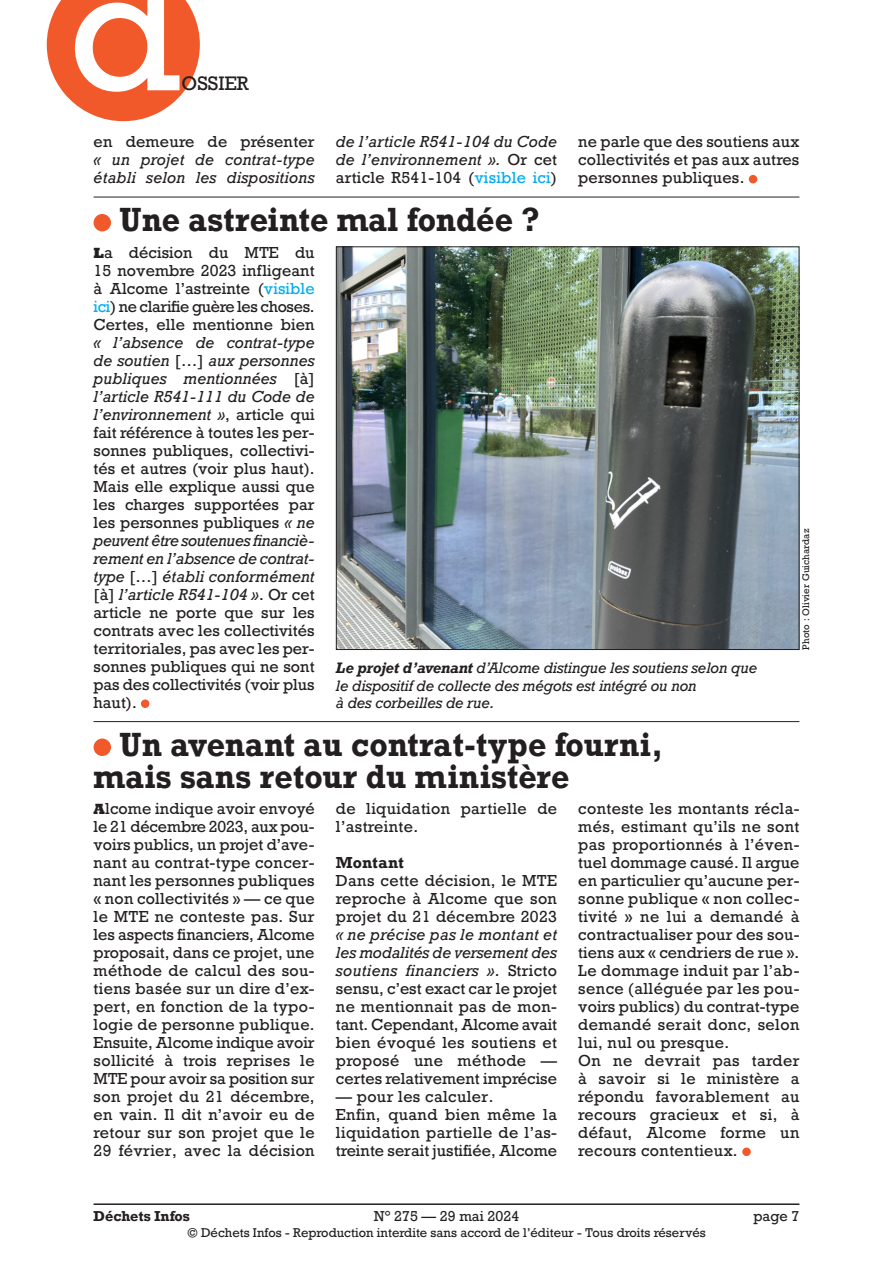
<style>
.page{position:relative;width:893px;height:1263px;background:#fff}
.page>*{position:absolute;margin:0;border:0;box-sizing:border-box;transform-origin:0 0}
.t1{font:166.5px "Rockwell";color:#fff}
.Texte_courant{font:700 31.5px/31.5px "Rockwell";letter-spacing:.01em;color:#231f20;scale:.95 1}
.t2{font:18.3px "Rockwell";color:#231f20}
.Texte_courant-2{font:15px/18px "Rockwell";letter-spacing:.015em;color:#231f20;text-align:justify}
.Texte_courant-3{font:italic 15px/18px "Rockwell";letter-spacing:.015em;color:#231f20;text-align:justify}
.Texte_courant-4{font:700 15px "Rockwell";letter-spacing:.005em;color:#231f20}
.Légende_photo{font:italic 14.25px/17.2px "Rockwell";letter-spacing:-.01em;color:#231f20}
.t3{font:13.5px "Rockwell";color:#231f20}
.t4{font:700 13.5px "Rockwell";color:#231f20}
.t5{font:12px "Rockwell";color:#231f20}
.Crédit_photo{font:9px "Rockwell";letter-spacing:.015em;color:#231f20}
.s1{font-style:normal}
.s2{font-style:normal;color:#00aeef}
.s3{font-family:"Rockwell Std";font-weight:800}
.s4{color:#00aeef}
.s5{font-style:italic}
.s6{font-weight:700}
</style>
<div class="page">
<hr style="left:94px;top:1203px;width:705px;height:2px;background:#231f20">
<div style="left:749px;top:175px;width:8px;height:8px;background:#f1592a;border-radius:50%"></div>
<hr style="left:94px;top:197px;width:705px;height:1px;background:#231f20">
<div style="left:94px;top:214px;width:17px;height:17px;background:#f1592a;border-radius:50%"></div>
<div style="left:141px;top:699px;width:8px;height:9px;background:#f1592a;border-radius:50%"></div>
<hr style="left:94px;top:721px;width:705px;height:1px;background:#231f20">
<div style="left:94px;top:738px;width:17px;height:18px;background:#f1592a;border-radius:50%"></div>
<div style="left:742px;top:1147px;width:9px;height:9px;background:#f1592a;border-radius:50%"></div>
<img style="left:338px;top:248px;width:459px;height:400px">
<svg style="left:47px;top:0;width:153px;height:121px;background:#f3734b"></svg>
<h1 class="t1" style="left:69px;top:-73px;width:114px">d</h1>
<p class="t2" style="left:182px;top:72px;width:69px">OSSIER</p>
<p class="Texte_courant-3" style="left:94px;top:133px;width:223px"><span class="s1">en demeure de présenter </span>« un projet de contrat-type établi selon les dispositions</p>
<p class="Texte_courant-3" style="left:336px;top:133px;width:223px">de l’article R541-104 du Code de l’environnement ». <span class="s1">Or cet article R541-104 (</span><span class="s2">visible ici</span><span class="s1">)</span></p>
<p class="Texte_courant-2" style="left:578px;top:133px;width:223px">ne parle que des soutiens aux collectivités et pas aux autres personnes publiques.</p>
<p class="Texte_courant" style="left:119px;top:204px;width:444px">Une astreinte mal fondée ?</p>
<p class="Texte_courant-2" style="left:94px;top:244px;width:223px"><span class="s3">L</span>a décision du MTE du 15 novembre 2023 infligeant à Alcome l’astreinte (<span class="s4">visible ici</span>) ne clarifie guère les choses.</p>
<p class="Texte_courant-2" style="left:94px;top:316px;width:223px">Certes, elle mentionne bien <span class="s5">« l’absence de contrat-type de soutien</span> […] <span class="s5">aux personnes publiques mentionnées</span> [à] <span class="s5">l’article R541-111 du Code de l’environnement »</span>, article qui fait référence à toutes les per&shy;sonnes publiques, collectivi&shy;tés et autres (voir plus haut).<br>Mais elle explique aussi que les charges supportées par les personnes publiques <span class="s5">« ne peuvent être soutenues financiè&shy;rement en l’absence de contrat&shy;type</span> […] <span class="s5">établi conformément </span>[à] <span class="s5">l’article R541-104 »</span>. Or cet article ne porte que sur les contrats avec les collectivités territoriales, pas avec les per&shy;sonnes publiques qui ne sont pas des collectivités (voir plus haut).</p>
<p class="Texte_courant" style="left:94px;top:728px;width:601px;text-indent:26px">Un avenant au contrat-type fourni, mais sans retour du ministère</p>
<p class="Texte_courant-2" style="left:94px;top:800px;width:223px"><span class="s3">A</span>lcome indique avoir envoyé le 21 décembre 2023, aux pou&shy;voirs publics, un projet d’ave&shy;nant au contrat-type concer&shy;nant les personnes publiques « non collectivités » — ce que le MTE ne conteste pas. Sur les aspects financiers, Alcome proposait, dans ce projet, une méthode de calcul des sou&shy;tiens basée sur un dire d’ex&shy;pert, en fonction de la typo&shy;logie de personne publique.<br>Ensuite, Alcome indique avoir sollicité à trois reprises le MTE pour avoir sa position sur son projet du 21 décembre, en vain. Il dit n’avoir eu de retour sur son projet que le 29 février, avec la décision</p>
<p class="Texte_courant-2" style="left:336px;top:800px;width:223px">de liquidation partielle de l’astreinte.</p>
<p class="Crédit_photo" style="left:800px;top:650px;width:122px;rotate:-90deg">Photo : Olivier Guichardaz</p>
<p class="Légende_photo" style="left:336px;top:660px;width:423px"><span class="s6">Le projet d’avenant</span> d’Alcome distingue les soutiens selon que le dispositif de collecte des mégots est intégré ou non<br>à des corbeilles de rue.</p>
<p class="Texte_courant-2" style="left:578px;top:800px;width:223px">conteste les montants récla&shy;més, estimant qu’ils ne sont pas proportionnés à l’éven&shy;tuel dommage causé. Il argue en particulier qu’aucune per&shy;sonne publique « non collec&shy;tivité » ne lui a demandé à contractualiser pour des sou&shy;tiens aux « cendriers de rue ».<br>Le dommage induit par l’ab&shy;sence (alléguée par les pou&shy;voirs publics) du contrat-type demandé serait donc, selon lui, nul ou presque.</p>
<p class="Texte_courant-2" style="left:578px;top:1052px;width:223px">On ne devrait pas tarder à savoir si le ministère a répondu favorablement au recours gracieux et si, à défaut, Alcome forme un recours contentieux.</p>
<p class="Texte_courant-4" style="left:336px;top:853px;width:69px">Montant</p>
<p class="Texte_courant-2" style="left:336px;top:872px;width:223px">Dans cette décision, le MTE reproche à Alcome que son projet du 21 décembre 2023 <span class="s5">« ne précise pas le montant et les modalités de versement des soutiens financiers »</span>. Stricto sensu, c’est exact car le projet ne mentionnait pas de mon&shy;tant. Cependant, Alcome avait bien évoqué les soutiens et proposé une méthode — certes relativement imprécise</p>
<p class="Texte_courant-2" style="left:336px;top:1088px;width:159px">— pour les calculer.</p>
<p class="Texte_courant-2" style="left:336px;top:1106px;width:223px">Enfin, quand bien même la liquidation partielle de l’as&shy;treinte serait justifiée, Alcome</p>
<p class="t4" style="left:94px;top:1207px;width:98px">Déchets Infos</p>
<p class="t3" style="left:374px;top:1207px;width:147px">N° 275 — 29 mai 2024</p>
<p class="t3" style="left:753px;top:1207px;width:48px">page 7</p>
<p class="t5" style="left:187px;top:1225px;width:520px">© Déchets Infos - Reproduction interdite sans accord de l’éditeur - Tous droits réservés</p>
</div>
